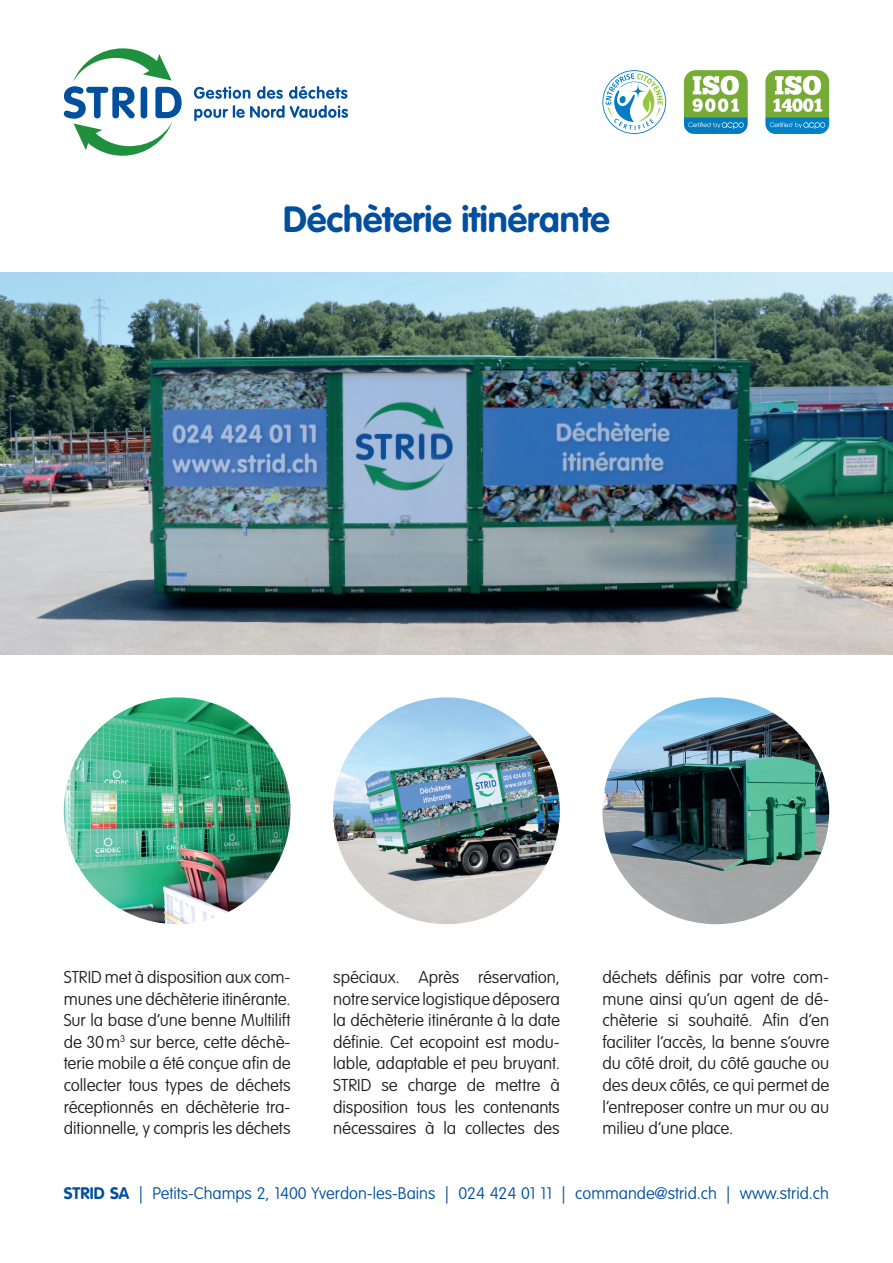
<style>
.page{position:relative;width:893px;height:1263px;background:#fff}
.page>*{position:absolute;margin:0;border:0;box-sizing:border-box;transform-origin:0 0}
.t1{font:700 36px "VAG Rounded Std";color:#014f9e}
.t2{font:100 16.95px/21.6px "VAG Rounded";letter-spacing:-.005em;color:#231f20;text-align:justify}
.t3{font:100 16.5px "VAG Rounded Std";color:#014f9e}
.s1{font-weight:700}
</style>
<div class="page">
<svg style="left:194px;top:86px;width:56px;height:13px"></svg>
<svg style="left:257px;top:86px;width:26px;height:13px"></svg>
<svg style="left:289px;top:86px;width:58px;height:13px"></svg>
<svg style="left:194px;top:105px;width:154px;height:16px"></svg>
<svg style="left:64px;top:48px;width:118px;height:108px"></svg>
<img style="left:0;top:272px;width:893px;height:383px">
<svg style="left:684px;top:70px;width:64px;height:64px"></svg>
<svg style="left:765px;top:70px;width:64px;height:64px"></svg>
<svg style="left:602px;top:70px;width:64px;height:64px"></svg>
<img style="left:64px;top:697px;width:227px;height:227px;border-radius:113px">
<img style="left:333px;top:697px;width:227px;height:227px;border-radius:113px">
<img style="left:602px;top:697px;width:227px;height:227px;border-radius:113px">
<h1 class="t1" style="left:283px;top:198px;width:328px">Déchèterie itinérante</h1>
<p class="t2" style="left:64px;top:966px;width:228px">STRID met à disposition aux com&shy;munes une déchèterie itinérante.<br>Sur la base d’une benne Multilift de 30m<sup>3</sup> sur berce, cette déchè&shy;terie mobile a été conçue afin de collecter tous types de déchets réceptionnés en déchèterie tra&shy;ditionnelle, y compris les déchets</p>
<p class="t2" style="left:333px;top:966px;width:228px">spéciaux. Après réservation, notre service logistique déposera la déchèterie itinérante à la date définie. Cet ecopoint est modu&shy;lable, adaptable et peu bruyant.<br>STRID se charge de mettre à disposition tous les contenants nécessaires à la collectes des</p>
<p class="t2" style="left:603px;top:966px;width:228px">déchets définis par votre com&shy;mune ainsi qu’un agent de dé&shy;chèterie si souhaité. Afin d’en faciliter l’accès, la benne s’ouvre du côté droit, du côté gauche ou des deux côtés, ce qui permet de l’entreposer contre un mur ou au milieu d’une place.</p>
<p class="t3" style="left:64px;top:1184px;width:767px"><span class="s1">STRID SA</span> | Petits-Champs 2, 1400 Yverdon-les-Bains | 024 424 01 11 | commande@strid.ch | www.strid.ch</p>
</div>
